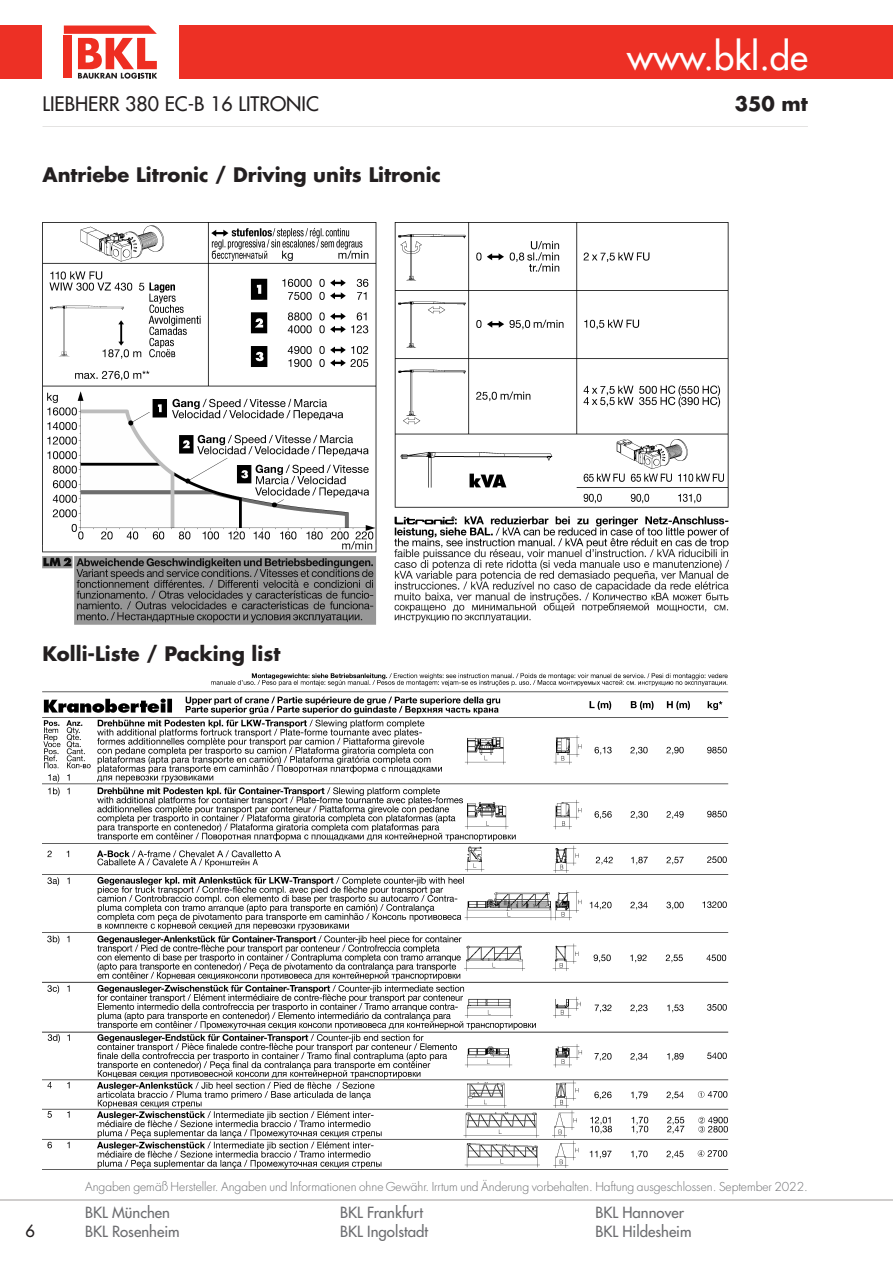
<style>
.page{position:relative;width:893px;height:1263px;background:#fff}
.page>*{position:absolute;margin:0;border:0;box-sizing:border-box;transform-origin:0 0}
.t1{font:500 36.45px "Futura LT Pro";color:#fff}
.t2{font:700 19.5px "Futura LT Pro";color:#231f20}
.t3{font:500 19.5px "Futura LT Pro";color:#231f20}
.t4{font:500 16.5px "Futura LT Pro";color:#231f20}
.t5{font:500 15px/19.5px "Futura LT Pro";color:#6c6d70}
.t6{font:300 12px "Futura LT Pro";color:#6c6d70}
</style>
<div class="page">
<hr style="left:43px;top:126px;width:765px;height:2px;background:#cfcdcc">
<div style="left:0;top:26px;width:893px;height:53px;background:#ed3025"></div>
<div style="left:43px;top:25px;width:136px;height:54px;background:#fff"></div>
<svg style="left:64px;top:26px;width:93px;height:53px"></svg>
<hr style="left:0;top:1199px;width:893px;height:2px;background:#cfcdcc">
<img style="left:43px;top:222px;width:685px;height:947px">
<div style="left:43px;top:634px;width:765px;height:38px;background:#fff"></div>
<h1 class="t1" style="left:627px;top:29px;width:182px">www.bkl.de</h1>
<h2 class="t3" style="left:43px;top:89px;width:278px">LIEBHERR 380 EC-B 16 LITRONIC</h2>
<h2 class="t2" style="left:735px;top:89px;width:75px">350 mt</h2>
<h2 class="t2" style="left:43px;top:160px;width:400px">Antriebe Litronic / Driving units Litronic</h2>
<h2 class="t2" style="left:43px;top:638px;width:239px">Kolli-Liste / Packing list</h2>
<p class="t6" style="left:85px;top:1179px;width:724px">Angaben gemäß Hersteller. Angaben und Informationen ohne Gewähr. Irrtum und Änderung vorbehalten. Haftung ausgeschlossen. September 2022.</p>
<p class="t5" style="left:85px;top:1202px;width:96px">BKL München<br>BKL Rosenheim</p>
<p class="t5" style="left:340px;top:1202px;width:89px">BKL Frankfurt<br>BKL Ingolstadt</p>
<p class="t5" style="left:595px;top:1202px;width:90px">BKL Hannover</p>
<h3 class="t4" style="left:26px;top:1219px;width:11px">6</h3>
<p class="t5" style="left:595px;top:1221px;width:98px">BKL Hildesheim</p>
</div>
